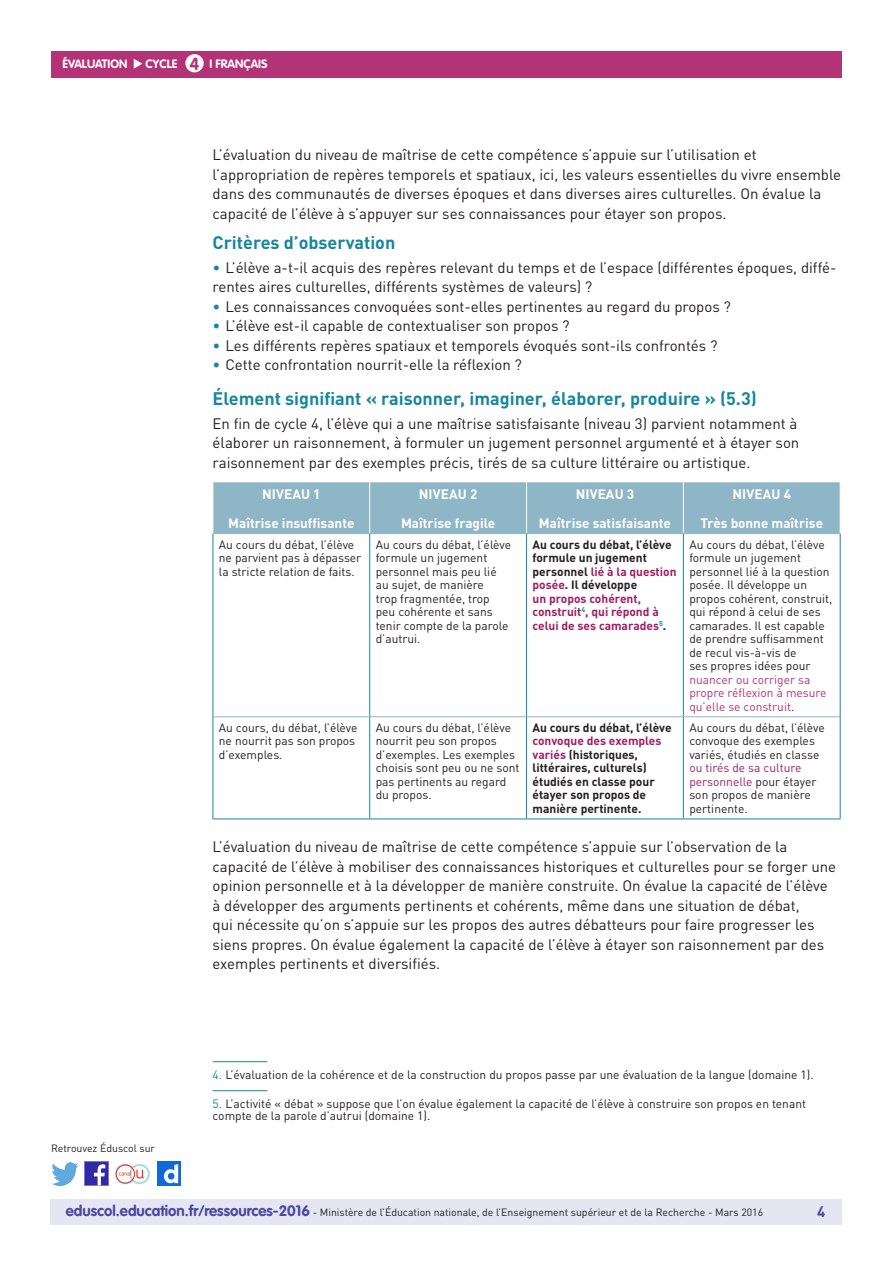
<style>
.page{position:relative;width:893px;height:1263px;background:#fff}
.page>*{position:absolute;margin:0;border:0;box-sizing:border-box;transform-origin:0 0}
._04_Titre_de_niveau{font:700 18px "DIN Pro";color:#16879f}
.t1{font:700 17.25px "VAG Rounded Std";color:#b43376}
._06_Texte_courant{font:15px/19.5px "DIN Pro";color:#231f20}
._08_Liste_à_puces_ni{font:15px/19.5px "DIN Pro";color:#231f20}
.t2{font:700 15px "DIN Pro";color:#4a489e}
.Titre_têtière_tablea{font:700 13.5px "DIN Pro";color:#fff}
.Texte_courant_tablea{font:12px/13.5px "DIN Pro";color:#231f20}
._13_Note_bas_de_page{font:12px/12px "DIN Pro";color:#231f20}
.Texte_courant_tablea-2{font:700 12px/13.5px "DIN Pro";color:#9e1f63}
.Texte_courant_tablea-3{font:700 12px/13.5px "DIN Pro";color:#231f20}
.t3{font:700 12px "VAG Rounded Std";color:#fff}
.t4{font:10.5px "DIN Pro";color:#231f20}
.s1{color:#16879f}
.s2{color:#231f20}
.s3{color:#b43376}
.s4{color:#9e1f63}
.s5{font-family:"VAG Rounded Std";font-weight:700;font-size:15px;color:#4a489e}
</style>
<div class="page">
<div style="left:50px;top:1199px;width:791px;height:26px;background:#e6e5f2"></div>
<div style="left:51px;top:51px;width:791px;height:27px;background:#b43376"></div>
<svg style="left:134px;top:59px;width:8px;height:10px"></svg>
<div style="left:185px;top:54px;width:19px;height:18px;background:#fff;border-radius:50%"></div>
<img style="left:85px;top:1162px;width:23px;height:23px">
<img style="left:51px;top:1163px;width:28px;height:22px">
<img style="left:158px;top:1162px;width:22px;height:23px">
<img style="left:115px;top:1164px;width:35px;height:21px">
<hr style="left:213px;top:1061px;width:54px;height:1px;background:#16879f">
<hr style="left:213px;top:1090px;width:54px;height:1px;background:#16879f">
<div style="left:214px;top:482px;width:626px;height:51px;background:#8fb6c6"></div>
<hr style="left:369px;top:482px;width:1px;height:51px;background:#fff">
<hr style="left:526px;top:482px;width:1px;height:51px;background:#fff">
<hr style="left:683px;top:482px;width:1px;height:51px;background:#fff">
<hr style="left:213px;top:533px;width:157px;height:1px;background:#8fb6c6">
<hr style="left:370px;top:533px;width:157px;height:1px;background:#8fb6c6">
<hr style="left:527px;top:533px;width:156px;height:1px;background:#8fb6c6">
<hr style="left:683px;top:533px;width:157px;height:1px;background:#8fb6c6">
<hr style="left:213px;top:716px;width:157px;height:1px;background:#8fb6c6">
<hr style="left:370px;top:716px;width:157px;height:1px;background:#8fb6c6">
<hr style="left:527px;top:716px;width:156px;height:1px;background:#8fb6c6">
<hr style="left:683px;top:716px;width:157px;height:1px;background:#8fb6c6">
<hr style="left:213px;top:534px;width:1px;height:183px;background:#16879f">
<hr style="left:369px;top:534px;width:1px;height:182px;background:#16879f">
<hr style="left:526px;top:534px;width:1px;height:182px;background:#16879f">
<hr style="left:683px;top:534px;width:1px;height:182px;background:#16879f">
<hr style="left:840px;top:534px;width:1px;height:183px;background:#16879f">
<hr style="left:213px;top:717px;width:1px;height:102px;background:#16879f">
<hr style="left:369px;top:717px;width:1px;height:102px;background:#16879f">
<hr style="left:526px;top:717px;width:1px;height:102px;background:#16879f">
<hr style="left:683px;top:717px;width:1px;height:102px;background:#16879f">
<hr style="left:840px;top:717px;width:1px;height:102px;background:#16879f">
<hr style="left:213px;top:819px;width:157px;height:1px;background:#16879f">
<hr style="left:370px;top:819px;width:157px;height:1px;background:#16879f">
<hr style="left:527px;top:819px;width:156px;height:1px;background:#16879f">
<hr style="left:683px;top:819px;width:157px;height:1px;background:#16879f">
<p class="t3" style="left:63px;top:57px;width:66px">ÉVALUATION</p>
<p class="t3" style="left:146px;top:57px;width:33px">CYCLE</p>
<p class="t3" style="left:210px;top:57px;width:60px">I FRANÇAIS</p>
<p class="t1" style="left:190px;top:53px;width:11px">4</p>
<p class="_06_Texte_courant" style="left:213px;top:145px;width:630px">L’évaluation du niveau de maîtrise de cette compétence s’appuie sur l’utilisation et l’appropriation de repères temporels et spatiaux, ici, les valeurs essentielles du vivre ensemble dans des communautés de diverses époques et dans diverses aires culturelles. On évalue la capacité de l’élève à s’appuyer sur ses connaissances pour étayer son propos.</p>
<p class="_04_Titre_de_niveau" style="left:213px;top:231px;width:184px">Critères d’observation</p>
<p class="_08_Liste_à_puces_ni" style="left:213px;top:257px;width:625px"><span class="s1">•</span> L’élève a-t-il acquis des repères relevant du temps et de l’espace (différentes époques, diffé&shy;rentes aires culturelles, différents systèmes de valeurs) ?</p>
<p class="_08_Liste_à_puces_ni" style="left:213px;top:296px;width:520px"><span class="s1">•</span> Les connaissances convoquées sont-elles pertinentes au regard du propos ?</p>
<p class="_08_Liste_à_puces_ni" style="left:213px;top:316px;width:359px"><span class="s1">•</span> L’élève est-il capable de contextualiser son propos ?</p>
<p class="_08_Liste_à_puces_ni" style="left:213px;top:335px;width:506px"><span class="s1">•</span> Les différents repères spatiaux et temporels évoqués sont-ils confrontés ?</p>
<p class="_08_Liste_à_puces_ni" style="left:213px;top:355px;width:311px"><span class="s1">•</span> Cette confrontation nourrit-elle la réflexion ?</p>
<p class="_04_Titre_de_niveau" style="left:213px;top:387px;width:546px">Élement signifiant « raisonner, imaginer, élaborer, produire » (5.3)</p>
<p class="_06_Texte_courant" style="left:213px;top:413px;width:588px">En fin de cycle 4, l’élève qui a une maîtrise satisfaisante (niveau 3) parvient notamment à élaborer un raisonnement, à formuler un jugement personnel argumenté et à étayer son raisonnement par des exemples précis, tirés de sa culture littéraire ou artistique.</p>
<p class="Titre_têtière_tablea" style="left:262px;top:485px;width:60px">NIVEAU 1</p>
<p class="Titre_têtière_tablea" style="left:228px;top:514px;width:128px">Maîtrise insuffisante</p>
<p class="Titre_têtière_tablea" style="left:419px;top:485px;width:60px">NIVEAU 2</p>
<p class="Titre_têtière_tablea" style="left:401px;top:514px;width:96px">Maîtrise fragile</p>
<p class="Titre_têtière_tablea" style="left:576px;top:485px;width:60px">NIVEAU 3</p>
<p class="Titre_têtière_tablea" style="left:539px;top:514px;width:134px">Maîtrise satisfaisante</p>
<p class="Titre_têtière_tablea" style="left:732px;top:485px;width:60px">NIVEAU 4</p>
<p class="Titre_têtière_tablea" style="left:700px;top:514px;width:124px">Très bonne maîtrise</p>
<p class="Texte_courant_tablea" style="left:219px;top:537px;width:144px">Au cours du débat, l’élève ne parvient pas à dépasser la stricte relation de faits.</p>
<p class="Texte_courant_tablea" style="left:376px;top:537px;width:137px">Au cours du débat, l’élève formule un jugement personnel mais peu lié au sujet, de manière<br>trop fragmentée, trop peu cohérente et sans tenir compte de la parole d’autrui.</p>
<p class="Texte_courant_tablea-2" style="left:533px;top:537px;width:146px"><span class="s2">Au cours du débat, l’élève formule un jugement personnel</span> lié à la question posée<span class="s2">. Il développe<br></span>un propos cohérent, construit<sup>4</sup>, qui répond à celui de ses camarades<sup>5</sup><span class="s2">.</span></p>
<p class="Texte_courant_tablea" style="left:689px;top:537px;width:145px">Au cours du débat, l’élève formule un jugement personnel lié à la question posée. Il développe un propos cohérent, construit, qui répond à celui de ses camarades. Il est capable de prendre suffisamment de recul vis-à-vis de<br>ses propres idées pour <span class="s3">nuancer ou corriger sa propre réflexion à mesure qu’elle se construit</span>.</p>
<p class="Texte_courant_tablea" style="left:219px;top:721px;width:140px">Au cours, du débat, l’élève ne nourrit pas son propos d’exemples.</p>
<p class="Texte_courant_tablea" style="left:376px;top:721px;width:145px">Au cours du débat, l’élève nourrit peu son propos d’exemples. Les exemples choisis sont peu ou ne sont pas pertinents au regard du propos.</p>
<p class="Texte_courant_tablea-3" style="left:533px;top:720px;width:141px">Au cours du débat, l’élève <span class="s4">convoque des exemples variés</span> (historiques, littéraires, culturels) étudiés en classe pour étayer son propos de manière pertinente.</p>
<p class="Texte_courant_tablea" style="left:689px;top:721px;width:137px">Au cours du débat, l’élève convoque des exemples variés, étudiés en classe <span class="s4">ou tirés de sa culture personnelle</span> pour étayer son propos de manière pertinente.</p>
<p class="_06_Texte_courant" style="left:213px;top:837px;width:625px">L’évaluation du niveau de maîtrise de cette compétence s’appuie sur l’observation de la capacité de l’élève à mobiliser des connaissances historiques et culturelles pour se forger une opinion personnelle et à la développer de manière construite. On évalue la capacité de l’élève à développer des arguments pertinents et cohérents, même dans une situation de débat,<br>qui nécessite qu’on s’appuie sur les propos des autres débatteurs pour faire progresser les siens propres. On évalue également la capacité de l’élève à étayer son raisonnement par des exemples pertinents et diversifiés.</p>
<p class="t4" style="left:51px;top:1141px;width:106px">Retrouvez Éduscol sur</p>
<p class="_13_Note_bas_de_page" style="left:213px;top:1068px;width:603px"><span class="s1">4.</span> L’évaluation de la cohérence et de la construction du propos passe par une évaluation de la langue (domaine 1).</p>
<p class="_13_Note_bas_de_page" style="left:213px;top:1097px;width:595px"><span class="s1">5.</span> L’activité « débat » suppose que l’on évalue également la capacité de l’élève à construire son propos en tenant compte de la parole d’autrui (domaine 1).</p>
<p class="t4" style="left:66px;top:1205px;width:699px"><span class="s5">eduscol.education.fr/ressources-2016</span> - Ministère de l’Éducation nationale, de l’Enseignement supérieur et de la Recherche - Mars 2016</p>
<p class="t2" style="left:817px;top:1201px;width:10px">4</p>
</div>
